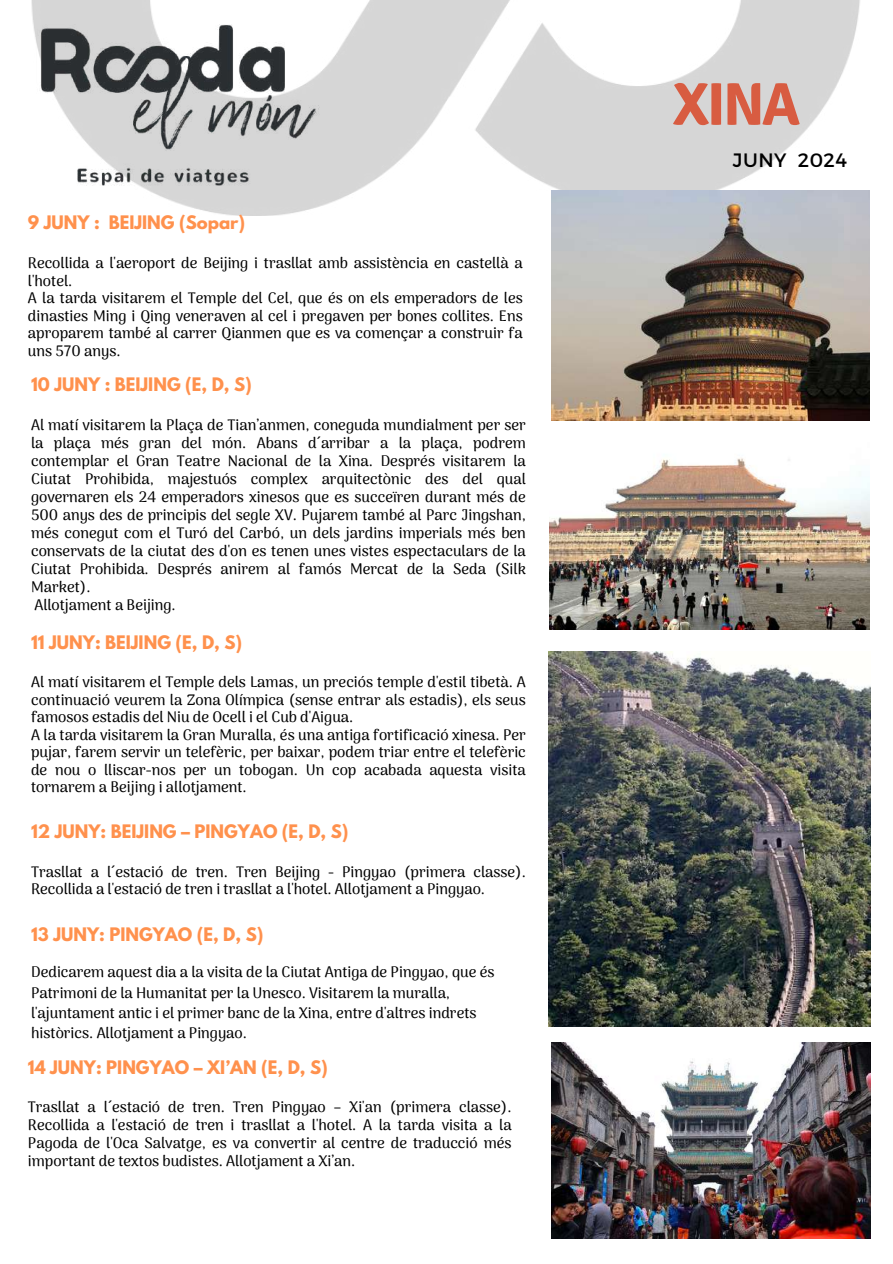
<style>
.page{position:relative;width:893px;height:1264px;background:#fff}
.page>*{position:absolute;margin:0;border:0;box-sizing:border-box;transform-origin:0 0}
.t1{font:700 60px "Signika";color:#d85c41}
.t2{font:19.35px "Montserrat";letter-spacing:.025em;color:#000}
.t3{font:700 16.5px "League Spartan";color:#ff914d}
.t4{font:500 15px/18px "Arima Madurai";color:#000}
.s1{font-family:"Noto Sans";font-weight:400}
</style>
<div class="page">
<img style="left:31px;top:0;width:839px;height:215px">
<img style="left:31px;top:19px;width:301px;height:171px">
<img style="left:549px;top:458px;width:320px;height:171px">
<img style="left:548px;top:651px;width:322px;height:375px">
<img style="left:551px;top:1042px;width:319px;height:195px">
<img style="left:551px;top:190px;width:318px;height:230px">
<p class="t3" style="left:28px;top:214px;width:219px">9 JUNY : BEIJING (Sopar)</p>
<p class="t4" style="left:28px;top:254px;width:496px;line-height:17.5px">Recollida a l'aeroport de Beijing i trasllat amb assistència en castellà a l'hotel.<br>A la tarda visitarem el Temple del Cel, que és on els emperadors de les dinasties Ming i Qing veneraven al cel i pregaven per bones collites. Ens aproparem també al carrer Qianmen que es va començar a construir fa uns 570 anys.</p>
<p class="t3" style="left:31px;top:376px;width:222px">10 JUNY : BEIJING (E, D, S)</p>
<p class="t4" style="left:31px;top:415px;width:496px">Al matí visitarem la Plaça de Tian’anmen, coneguda mundialment per ser la plaça més gran del món. Abans d<span class="s1">´</span>arribar a la plaça, podrem contemplar el Gran Teatre Nacional de la Xina. Després visitarem la Ciutat Prohibida, majestuós complex arquitectònic des del qual governaren els 24 emperadors xinesos que es succeïren durant més de 500 anys des de principis del segle XV. Pujarem també al Parc Jingshan, més conegut com el Turó del Carbó, un dels jardins imperials més ben conservats de la ciutat des d'on es tenen unes vistes espectaculars de la Ciutat Prohibida. Després anirem al famós Mercat de la Seda (Silk Market).<br>Allotjament a Beijing.</p>
<p class="t3" style="left:31px;top:634px;width:212px">11 JUNY: BEIJING (E, D, S)</p>
<p class="t4" style="left:31px;top:673px;width:496px;line-height:17.5px">Al matí visitarem el Temple dels Lamas, un preciós temple d'estil tibetà. A continuació veurem la Zona Olímpica (sense entrar als estadis), els seus famosos estadis del Niu de Ocell i el Cub d'Aigua.<br>A la tarda visitarem la Gran Muralla, és una antiga fortificació xinesa. Per pujar, farem servir un telefèric, per baixar, podem triar entre el telefèric de nou o lliscar-nos per un tobogan. Un cop acabada aquesta visita tornarem a Beijing i allotjament.</p>
<p class="t3" style="left:31px;top:822px;width:319px">12 JUNY: BEIJING – PINGYAO (E, D, S)</p>
<p class="t4" style="left:31px;top:862px;width:496px;line-height:17.5px">Trasllat a l<span class="s1">´</span>estació de tren. Tren Beijing - Pingyao (primera classe).<br>Recollida a l'estació de tren i trasllat a l'hotel. Allotjament a Pingyao.</p>
<p class="t3" style="left:31px;top:926px;width:234px">13 JUNY: PINGYAO (E, D, S)</p>
<p class="t4" style="left:31px;top:962px;width:465px;line-height:20.2px">Dedicarem aquest dia a la visita de la Ciutat Antiga de Pingyao, que és Patrimoni de la Humanitat per la Unesco. Visitarem la muralla, l'ajuntament antic i el primer banc de la Xina, entre d'altres indrets històrics. Allotjament a Pingyao.</p>
<p class="t3" style="left:28px;top:1059px;width:301px">14 JUNY: PINGYAO – XI’AN (E, D, S)</p>
<p class="t4" style="left:28px;top:1097px;width:485px;text-align:justify">Trasllat a l<span class="s1">´</span>estació de tren. Tren Pingyao – Xi'an (primera classe).<br>Recollida a l'estació de tren i trasllat a l'hotel. A la tarda visita a la Pagoda de l'Oca Salvatge, es va convertir al centre de traducció més important de textos budistes. Allotjament a Xi’an.</p>
<h1 class="t1" style="left:672px;top:68px;width:129px">XINA</h1>
<p class="t2" style="left:733px;top:147px;width:115px">JUNY 2024</p>
</div>
